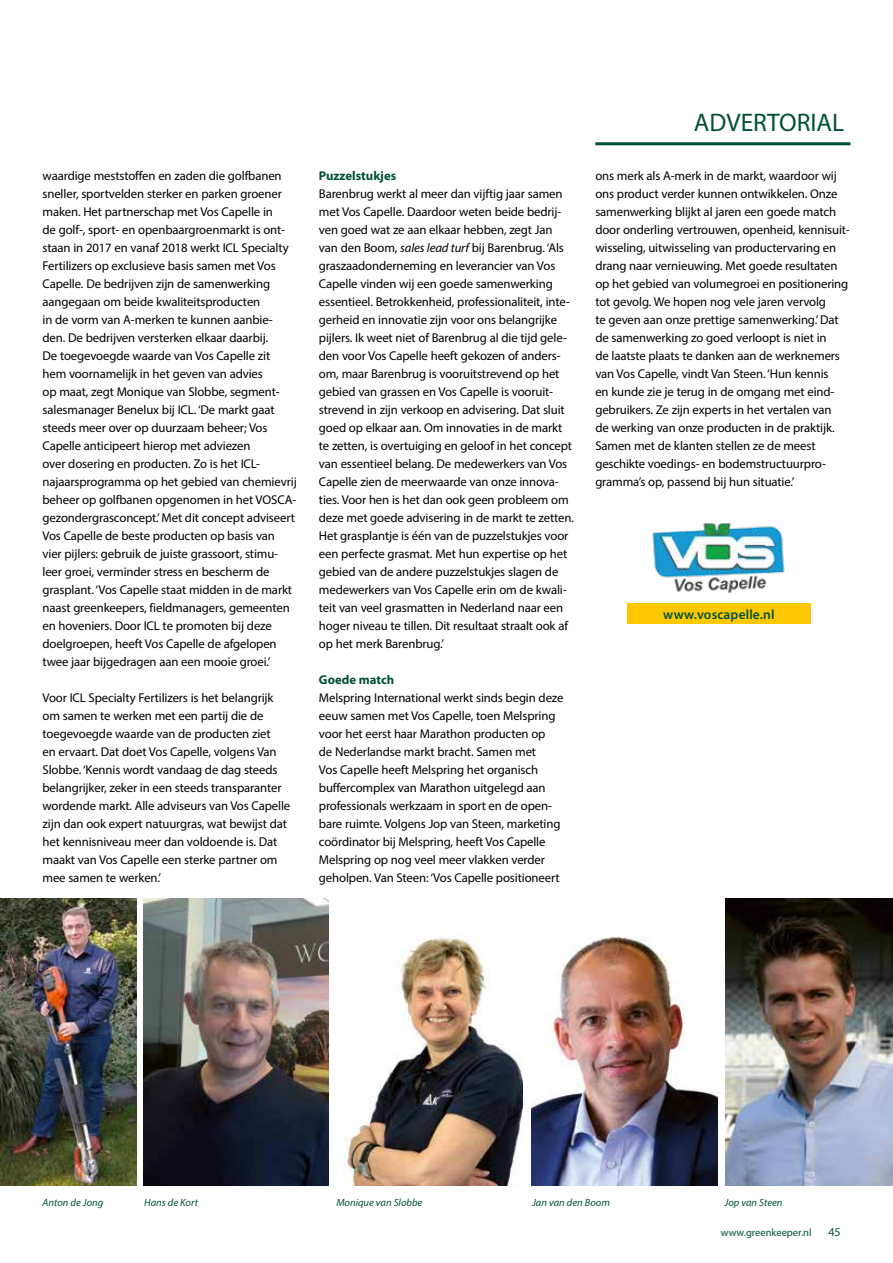
<style>
.page{position:relative;width:893px;height:1263px;background:#fff}
.page>*{position:absolute;margin:0;border:0;box-sizing:border-box;transform-origin:0 0}
.t1{font:25.5px "Myriad Pro";color:#005139}
.t2{font:600 13.5px "Myriad Pro";letter-spacing:.01em;color:#005139}
.t3{font:12.75px/18px "Myriad Pro";letter-spacing:-.01em;color:#000}
.t4{font:700 12.75px "Myriad Pro";color:#005139}
.t5{font:12px "Myriad Pro";color:#005139}
.t6{font:italic 10.5px "Myriad Pro";color:#005139}
.t7{font:10.5px "Myriad Pro";color:#005139}
.s1{font-style:italic}
</style>
<div class="page">
<hr style="left:595px;top:142px;width:255px;height:3px;background:#005139">
<img style="left:652px;top:523px;width:133px;height:70px">
<div style="left:627px;top:603px;width:184px;height:21px;background:#fec800"></div>
<img style="left:0;top:898px;width:137px;height:287px">
<img style="left:143px;top:898px;width:186px;height:287px">
<img style="left:344px;top:932px;width:178px;height:253px">
<img style="left:531px;top:936px;width:186px;height:249px">
<img style="left:726px;top:898px;width:167px;height:287px">
<p class="t3" style="left:43px;top:167px;width:256px">waardige meststoffen en zaden die golfbanen sneller, sportvelden sterker en parken groener maken. Het partnerschap met Vos Capelle in<br>de golf-, sport- en openbaargroenmarkt is ont&shy;staan in 2017 en vanaf 2018 werkt ICL Specialty Fertilizers op exclusieve basis samen met Vos Capelle. De bedrijven zijn de samenwerking aangegaan om beide kwaliteitsproducten<br>in de vorm van A-merken te kunnen aanbie&shy;den. De bedrijven versterken elkaar daarbij.<br>De toegevoegde waarde van Vos Capelle zit hem voornamelijk in het geven van advies<br>op maat, zegt Monique van Slobbe, segment&shy;salesmanager Benelux bij ICL. ‘De markt gaat steeds meer over op duurzaam beheer; Vos Capelle anticipeert hierop met adviezen<br>over dosering en producten. Zo is het ICL&shy;najaarsprogramma op het gebied van chemievrij beheer op golfbanen opgenomen in het VOSCA&shy;gezondergrasconcept.’ Met dit concept adviseert Vos Capelle de beste producten op basis van vier pijlers: gebruik de juiste grassoort, stimu&shy;leer groei, verminder stress en bescherm de grasplant. ‘Vos Capelle staat midden in de markt naast greenkeepers, fieldmanagers, gemeenten en hoveniers. Door ICL te promoten bij deze doelgroepen, heeft Vos Capelle de afgelopen twee jaar bijgedragen aan een mooie groei.’</p>
<p class="t3" style="left:43px;top:689px;width:249px">Voor ICL Specialty Fertilizers is het belangrijk om samen te werken met een partij die de toegevoegde waarde van de producten ziet<br>en ervaart. Dat doet Vos Capelle, volgens Van Slobbe. ‘Kennis wordt vandaag de dag steeds belangrijker, zeker in een steeds transparanter wordende markt. Alle adviseurs van Vos Capelle zijn dan ook expert natuurgras, wat bewijst dat het kennisniveau meer dan voldoende is. Dat maakt van Vos Capelle een sterke partner om mee samen te werken.’</p>
<p class="t4" style="left:319px;top:168px;width:79px">Puzzelstukjes</p>
<p class="t3" style="left:319px;top:185px;width:257px">Barenbrug werkt al meer dan vijftig jaar samen met Vos Capelle. Daardoor weten beide bedrij&shy;ven goed wat ze aan elkaar hebben, zegt Jan van den Boom, <span class="s1">sales lead turf</span> bij Barenbrug. ‘Als graszaadonderneming en leverancier van Vos Capelle vinden wij een goede samenwerking essentieel. Betrokkenheid, professionaliteit, inte&shy;gerheid en innovatie zijn voor ons belangrijke pijlers. Ik weet niet of Barenbrug al die tijd gele&shy;den voor Vos Capelle heeft gekozen of anders&shy;om, maar Barenbrug is vooruitstrevend op het gebied van grassen en Vos Capelle is vooruit&shy;strevend in zijn verkoop en advisering. Dat sluit goed op elkaar aan. Om innovaties in de markt te zetten, is overtuiging en geloof in het concept van essentieel belang. De medewerkers van Vos Capelle zien de meerwaarde van onze innova&shy;ties. Voor hen is het dan ook geen probleem om deze met goede advisering in de markt te zetten.<br>Het grasplantje is één van de puzzelstukjes voor een perfecte grasmat. Met hun expertise op het gebied van de andere puzzelstukjes slagen de medewerkers van Vos Capelle erin om de kwali&shy;teit van veel grasmatten in Nederland naar een hoger niveau te tillen. Dit resultaat straalt ook af op het merk Barenbrug.’</p>
<p class="t4" style="left:319px;top:672px;width:77px">Goede match</p>
<p class="t3" style="left:319px;top:689px;width:246px">Melspring International werkt sinds begin deze eeuw samen met Vos Capelle, toen Melspring voor het eerst haar Marathon producten op<br>de Nederlandse markt bracht. Samen met<br>Vos Capelle heeft Melspring het organisch buffercomplex van Marathon uitgelegd aan professionals werkzaam in sport en de open&shy;bare ruimte. Volgens Jop van Steen, marketing coördinator bij Melspring, heeft Vos Capelle Melspring op nog veel meer vlakken verder geholpen. Van Steen: ‘Vos Capelle positioneert</p>
<h1 class="t1" style="left:694px;top:107px;width:152px">ADVERTORIAL</h1>
<p class="t3" style="left:595px;top:167px;width:256px">ons merk als A-merk in de markt, waardoor wij ons product verder kunnen ontwikkelen. Onze samenwerking blijkt al jaren een goede match door onderling vertrouwen, openheid, kennisuit&shy;wisseling, uitwisseling van productervaring en drang naar vernieuwing. Met goede resultaten op het gebied van volumegroei en positionering tot gevolg. We hopen nog vele jaren vervolg<br>te geven aan onze prettige samenwerking.’ Dat de samenwerking zo goed verloopt is niet in<br>de laatste plaats te danken aan de werknemers van Vos Capelle, vindt Van Steen. ‘Hun kennis<br>en kunde zie je terug in de omgang met eind&shy;gebruikers. Ze zijn experts in het vertalen van<br>de werking van onze producten in de praktijk.<br>Samen met de klanten stellen ze de meest geschikte voedings- en bodemstructuurpro&shy;gramma’s op, passend bij hun situatie.’</p>
<p class="t2" style="left:663px;top:605px;width:113px">www.voscapelle.nl</p>
<p class="t6" style="left:43px;top:1196px;width:62px">Anton de Jong</p>
<p class="t6" style="left:144px;top:1196px;width:55px">Hans de Kort</p>
<p class="t6" style="left:336px;top:1196px;width:87px">Monique van Slobbe</p>
<p class="t6" style="left:532px;top:1196px;width:79px">Jan van den Boom</p>
<p class="t6" style="left:724px;top:1196px;width:59px">Jop van Steen</p>
<p class="t7" style="left:721px;top:1226px;width:92px">www.greenkeeper.nl</p>
<p class="t5" style="left:828px;top:1224px;width:14px">45</p>
</div>
